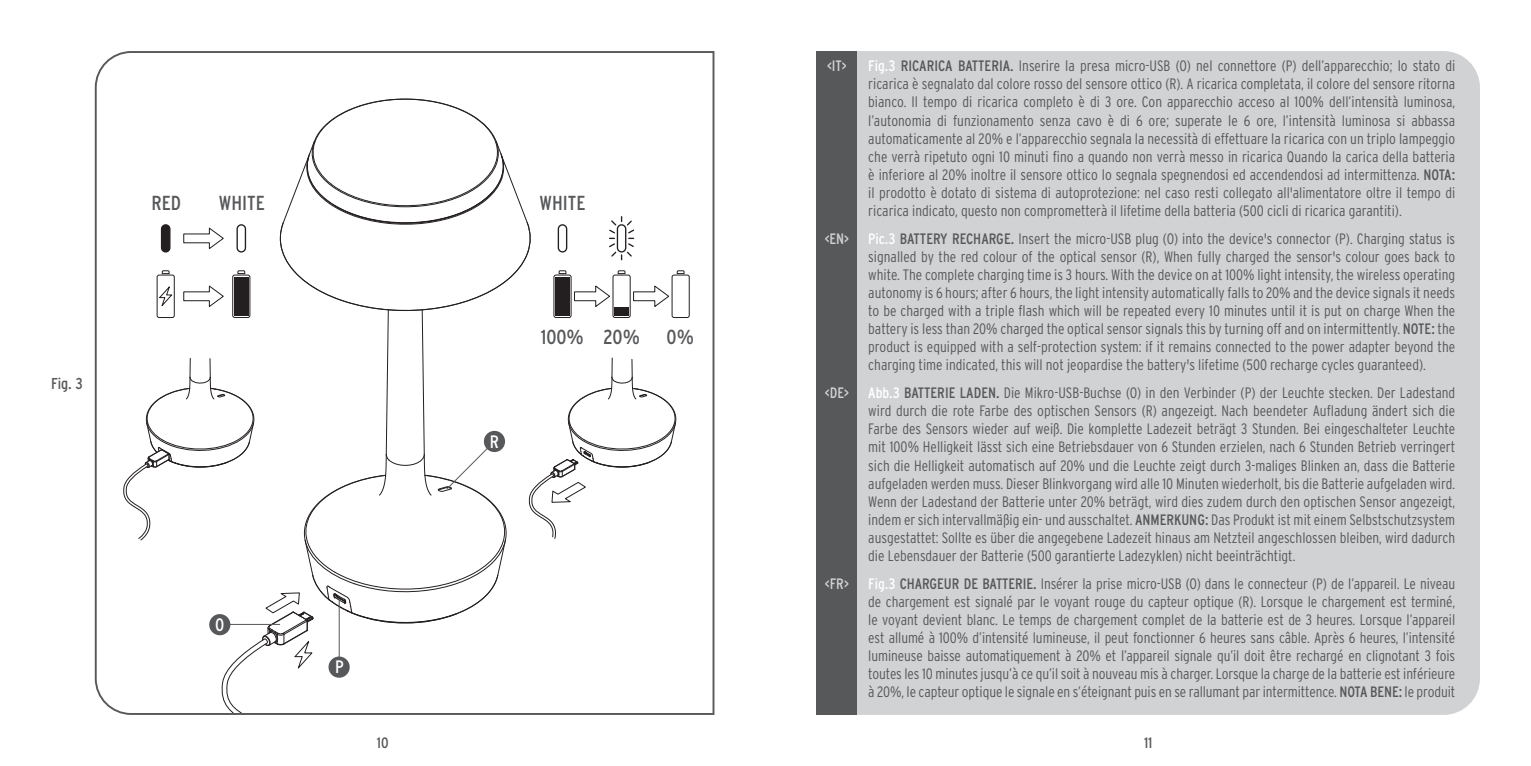
<style>
.page{position:relative;width:1531px;height:766px;background:#fff}
.page>*{position:absolute;margin:0;border:0;box-sizing:border-box;transform-origin:0 0}
.t1{font:condensed 20.25px "Interstate";color:#57585a}
.t2{font:condensed 18px "Interstate";color:#fff}
.t3{font:condensed 15.75px "Interstate";color:#57585a}
.t4{font:300 condensed 15.08px/18px "Interstate";color:#57585a;text-align:justify}
.t5{font:condensed 15.08px "Interstate";color:#d1d2d4}
.t6{font:condensed 15.08px "Interstate";color:#57585a}
.s1{font-weight:400;color:#fff}
.s2{font-weight:400}
</style>
<div class="page">
<svg style="left:94px;top:51px;width:621px;height:664px"></svg>
<svg style="left:114px;top:98px;width:571px;height:616px"></svg>
<div style="left:484px;top:431px;width:21px;height:21px;background:#57585a;border-radius:50%"></div>
<hr style="left:220px;top:623px;width:60px;height:1px;background:#57585a">
<div style="left:209px;top:614px;width:21px;height:21px;background:#57585a;border-radius:50%"></div>
<div style="left:857px;top:51px;width:623px;height:663px;background:#d1d2d4"></div>
<div style="left:816px;top:51px;width:41px;height:663px;background:#57585a"></div>
<p class="t3" style="left:51px;top:375px;width:33px">Fig. 3</p>
<h1 class="t1" style="left:151px;top:191px;width:31px">RED</h1>
<h1 class="t1" style="left:219px;top:191px;width:47px">WHITE</h1>
<h1 class="t1" style="left:539px;top:191px;width:47px">WHITE</h1>
<p class="t2" style="left:215px;top:614px;width:11px">O</p>
<p class="t2" style="left:335px;top:656px;width:10px">P</p>
<p class="t2" style="left:490px;top:431px;width:11px">R</p>
<h1 class="t1" style="left:541px;top:326px;width:101px">100% 20%</h1>
<h1 class="t1" style="left:667px;top:326px;width:29px">0%</h1>
<p class="t5" style="left:827px;top:57px;width:21px">&lt;IT&gt;</p>
<p class="t4" style="left:868px;top:57px;width:588px"><span class="s1">Fig.3</span> <span class="s2">RICARICA BATTERIA.</span> Inserire la presa micro-USB (O) nel connettore (P) dell’apparecchio; lo stato di ricarica è segnalato dal colore rosso del sensore ottico (R). A ricarica completata, il colore del sensore ritorna bianco. Il tempo di ricarica completo è di 3 ore. Con apparecchio acceso al 100% dell’intensità luminosa, l’autonomia di funzionamento senza cavo è di 6 ore; superate le 6 ore, l’intensità luminosa si abbassa automaticamente al 20% e l’apparecchio segnala la necessità di effettuare la ricarica con un triplo lampeggio che verrà ripetuto ogni 10 minuti fino a quando non verrà messo in ricarica Quando la carica della batteria è inferiore al 20% inoltre il sensore ottico lo segnala spegnendosi ed accendendosi ad intermittenza. <span class="s2">NOTA: </span>il prodotto è dotato di sistema di autoprotezione: nel caso resti collegato all'alimentatore oltre il tempo di ricarica indicato, questo non comprometterà il lifetime della batteria (500 cicli di ricarica garantiti).</p>
<p class="t5" style="left:825px;top:230px;width:26px">&lt;EN&gt;</p>
<p class="t4" style="left:868px;top:229px;width:588px"><span class="s1">Pic.3</span> <span class="s2">BATTERY RECHARGE.</span> Insert the micro-USB plug (O) into the device's connector (P). Charging status is signalled by the red colour of the optical sensor (R), When fully charged the sensor's colour goes back to white. The complete charging time is 3 hours. With the device on at 100% light intensity, the wireless operating autonomy is 6 hours; after 6 hours, the light intensity automatically falls to 20% and the device signals it needs to be charged with a triple flash which will be repeated every 10 minutes until it is put on charge When the battery is less than 20% charged the optical sensor signals this by turning off and on intermittently. <span class="s2">NOTE:</span> the product is equipped with a self-protection system: if it remains connected to the power adapter beyond the charging time indicated, this will not jeopardise the battery's lifetime (500 recharge cycles guaranteed).</p>
<p class="t5" style="left:825px;top:384px;width:26px">&lt;DE&gt;</p>
<p class="t4" style="left:868px;top:383px;width:588px"><span class="s1">Abb.3</span> <span class="s2">BATTERIE LADEN.</span> Die Mikro-USB-Buchse (O) in den Verbinder (P) der Leuchte stecken. Der Ladestand wird durch die rote Farbe des optischen Sensors (R) angezeigt. Nach beendeter Aufladung ändert sich die Farbe des Sensors wieder auf weiß. Die komplette Ladezeit beträgt 3 Stunden. Bei eingeschalteter Leuchte mit 100% Helligkeit lässt sich eine Betriebsdauer von 6 Stunden erzielen, nach 6 Stunden Betrieb verringert sich die Helligkeit automatisch auf 20% und die Leuchte zeigt durch 3-maliges Blinken an, dass die Batterie aufgeladen werden muss. Dieser Blinkvorgang wird alle 10 Minuten wiederholt, bis die Batterie aufgeladen wird.<br>Wenn der Ladestand der Batterie unter 20% beträgt, wird dies zudem durch den optischen Sensor angezeigt, indem er sich intervallmäßig ein- und ausschaltet. <span class="s2">ANMERKUNG:</span> Das Produkt ist mit einem Selbstschutzsystem ausgestattet: Sollte es über die angegebene Ladezeit hinaus am Netzteil angeschlossen bleiben, wird dadurch die Lebensdauer der Batterie (500 garantierte Ladezyklen) nicht beeinträchtigt.</p>
<p class="t5" style="left:825px;top:575px;width:25px">&lt;FR&gt;</p>
<p class="t4" style="left:868px;top:574px;width:588px"><span class="s1">Fig.3</span> <span class="s2">CHARGEUR DE BATTERIE.</span> Insérer la prise micro-USB (O) dans le connecteur (P) de l’appareil. Le niveau de chargement est signalé par le voyant rouge du capteur optique (R). Lorsque le chargement est terminé, le voyant devient blanc. Le temps de chargement complet de la batterie est de 3 heures. Lorsque l’appareil est allumé à 100% d’intensité lumineuse, il peut fonctionner 6 heures sans câble. Après 6 heures, l’intensité lumineuse baisse automatiquement à 20% et l’appareil signale qu’il doit être rechargé en clignotant 3 fois toutes les 10 minutes jusqu’à ce qu’il soit à nouveau mis à charger. Lorsque la charge de la batterie est inférieure à 20%, le capteur optique le signale en s’éteignant puis en se rallumant par intermittence. <span class="s2">NOTA BENE:</span> le produit</p>
<p class="t6" style="left:377px;top:734px;width:13px">10</p>
<p class="t6" style="left:1144px;top:734px;width:10px">11</p>
</div>
